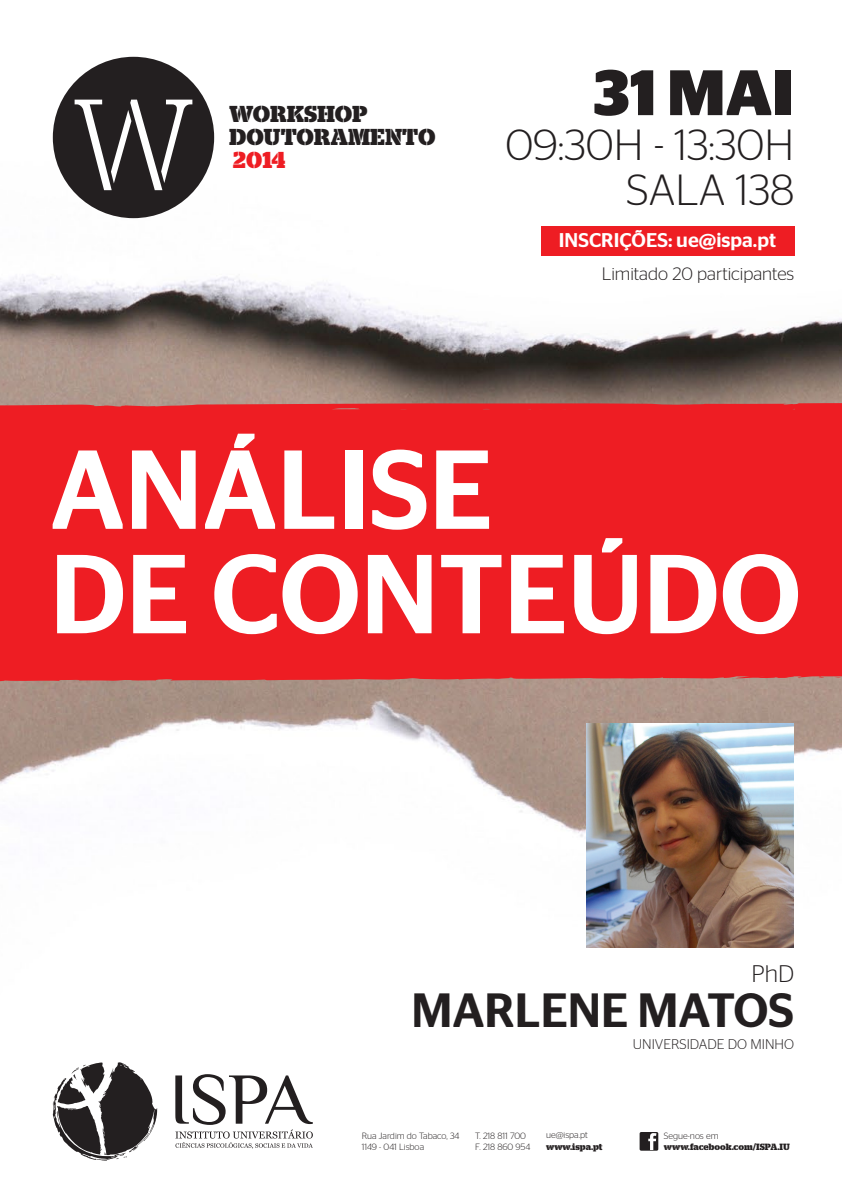
<style>
.page{position:relative;width:842px;height:1191px;background:#fff}
.page>*{position:absolute;margin:0;border:0;box-sizing:border-box;transform-origin:0 0}
.t1{font:500 111.9px/104.4px "Stag Sans";color:#fff}
.t2{font:700 64px "Stag Sans";color:#231f20}
.t3{font:500 48px "Stag Sans";color:#231f20}
.t4{font:300 43.5px/45.2px "Stag Sans";color:#231f20;text-align:right}
.t5{font:300 24px "Stag Sans";color:#231f20}
.t6{font:700 23px/23px "Stag Stencil";letter-spacing:-.005em;color:#231f20}
.t7{font:700 23px "Stag Stencil";color:#ee1d23}
.t8{font:500 19.8px "Stag Sans";color:#fff}
.t9{font:300 18px "Stag Sans";color:#231f20}
.t10{font:300 14px "Stag Sans";color:#231f20}
.t11{font:300 9.1px/11.7px "Stag Sans";color:#231f20}
.t12{font:700 9.1px "Stag Stencil";letter-spacing:-.005em;color:#231f20}
</style>
<div class="page">
<img style="left:0;top:72px;width:842px;height:876px">
<svg style="left:0;top:398px;width:842px;height:350px;background:#e2373a"></svg>
<svg style="left:640px;top:1132px;width:18px;height:18px"></svg>
<div style="left:541px;top:226px;width:253px;height:30px;background:#ee1d23"></div>
<svg style="left:175px;top:1074px;width:138px;height:74px"></svg>
<svg style="left:53px;top:1062px;width:104px;height:98px"></svg>
<img style="left:586px;top:723px;width:207px;height:224px">
<div style="left:53px;top:57px;width:161px;height:161px;background:#231f20;border-radius:50%"></div>
<svg style="left:75px;top:100px;width:117px;height:90px"></svg>
<h3 class="t6" style="left:229px;top:102px;width:208px">WORKSHOP<br>DOUTORAMENTO</h3>
<h3 class="t7" style="left:233px;top:146px;width:54px">2014</h3>
<h2 class="t2" style="left:594px;top:56px;width:202px">31 MAI</h2>
<h3 class="t4" style="left:506px;top:121px;width:290px">09:30H - 13:30H<br>SALA 138</h3>
<h3 class="t8" style="left:559px;top:229px;width:219px">INSCRIÇÕES: ue@ispa.pt</h3>
<h3 class="t9" style="left:602px;top:263px;width:194px">Limitado 20 participantes</h3>
<h1 class="t1" style="left:50px;top:437px;width:753px">ANÁLISE<br>DE CONTEÚDO</h1>
<h3 class="t5" style="left:752px;top:960px;width:44px">PhD</h3>
<h3 class="t3" style="left:411px;top:982px;width:384px">MARLENE MATOS</h3>
<h3 class="t10" style="left:633px;top:1036px;width:163px">UNIVERSIDADE DO MINHO</h3>
<p class="t11" style="left:362px;top:1129px;width:99px">Rua Jardim do Tabaco, 34<br>1149 - 041 Lisboa</p>
<p class="t11" style="left:475px;top:1129px;width:57px">T. 218 811 700<br>F. 218 860 954</p>
<p class="t11" style="left:546px;top:1129px;width:43px">ue@ispa.pt</p>
<p class="t12" style="left:546px;top:1141px;width:58px">www.ispa.pt</p>
<p class="t11" style="left:664px;top:1129px;width:56px">Segue-nos em</p>
<p class="t12" style="left:664px;top:1141px;width:127px">www.facebook.com/ISPA.IU</p>
</div>
